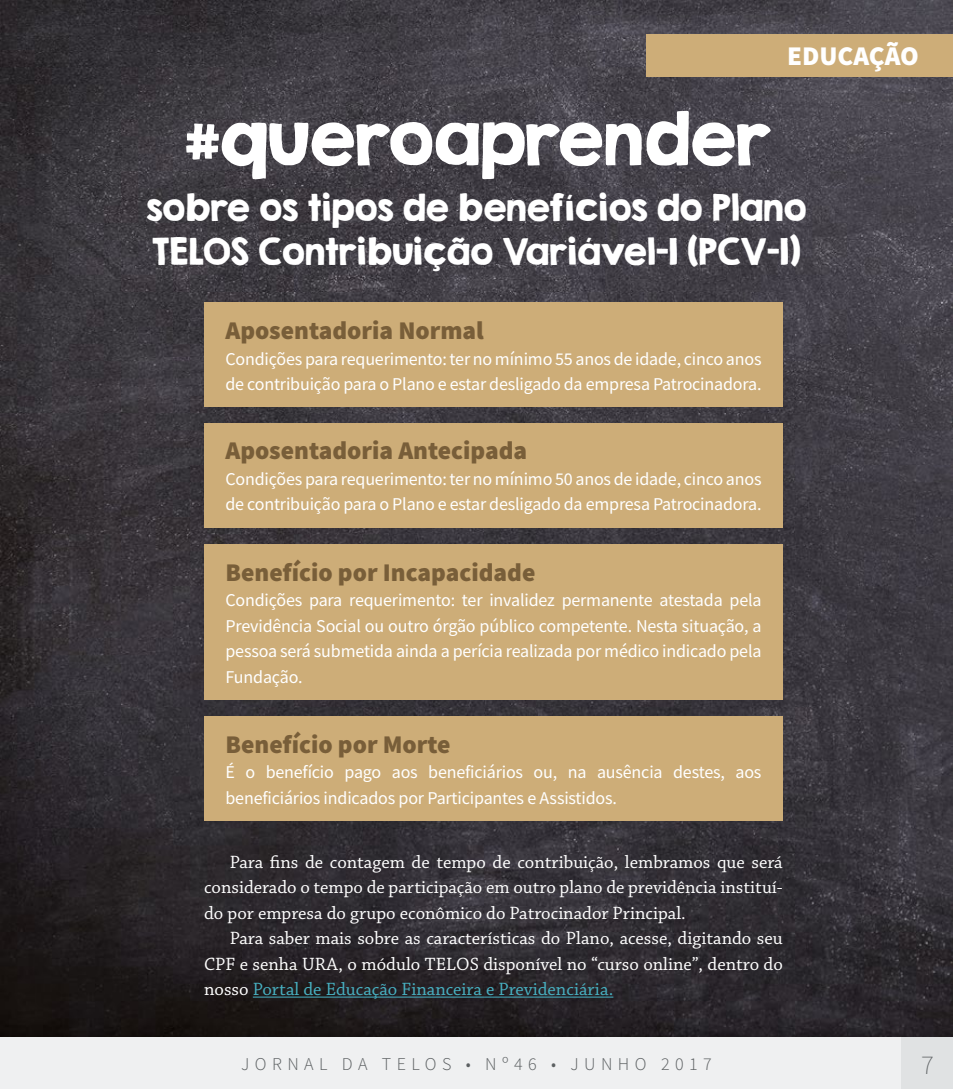
<style>
.page{position:relative;width:953px;height:1089px;background:#fff}
.page>*{position:absolute;margin:0;border:0;box-sizing:border-box;transform-origin:0 0}
.t1{font:65.55px "KG Second Chances Solid";color:#fff}
.t2{font:33px/43.5px "KG Second Chances Solid";color:#fff}
.t3{font:900 27px "Source Sans Pro";color:#fff}
.t4{font:200 27px "Source Sans Pro";color:#5c6062}
.t5{font:900 25.5px "Source Sans Pro";color:#785e39}
.t6{font:18.75px/25.5px "Chaparral Pro";color:#fff;text-align:justify}
.t7{font:18px/25.5px "Source Sans Pro";letter-spacing:-.01em;color:#fff}
.t8{font:300 18px "Source Sans Pro";letter-spacing:.3em;color:#5c6062}
.s1{color:#47b0c1}
</style>
<div class="page">
<img style="left:0;top:0;width:952px;height:1023px">
<div style="left:646px;top:34px;width:306px;height:43px;background:#cdad78"></div>
<hr style="left:253px;top:996px;width:360px;height:1px;background:#47b0c1">
<div style="left:204px;top:303px;width:578px;height:104px;background:#cdad78"></div>
<div style="left:204px;top:544px;width:578px;height:155px;background:#cdad78"></div>
<div style="left:204px;top:423px;width:578px;height:104px;background:#cdad78"></div>
<div style="left:204px;top:716px;width:578px;height:105px;background:#cdad78"></div>
<div style="left:0;top:1023px;width:952px;height:66px;background:#000;opacity:.3"></div>
<div style="left:0;top:1037px;width:952px;height:52px;background:#eff0f1"></div>
<div style="left:901px;top:1037px;width:51px;height:52px;background:#e0e2e3"></div>
<h1 class="t1" style="left:182px;top:97px;width:591px">#queroaprender</h1>
<h3 class="t3" style="left:787px;top:38px;width:133px">EDUCAÇÃO</h3>
<h2 class="t2" style="left:146px;top:186px;width:661px">sobre os tipos de benefícios do Plano<br>TELOS Contribuição Variável-I (PCV-I)</h2>
<h3 class="t5" style="left:225px;top:313px;width:260px">Aposentadoria Normal</h3>
<p class="t7" style="left:225px;top:346px;width:537px">Condições para requerimento: ter no mínimo 55 anos de idade, cinco anos de contribuição para o Plano e estar desligado da empresa Patrocinadora.</p>
<h3 class="t5" style="left:225px;top:433px;width:303px">Aposentadoria Antecipada</h3>
<p class="t7" style="left:225px;top:466px;width:537px">Condições para requerimento: ter no mínimo 50 anos de idade, cinco anos de contribuição para o Plano e estar desligado da empresa Patrocinadora.</p>
<h3 class="t5" style="left:225px;top:554px;width:311px">Benefício por Incapacidade</h3>
<p class="t7" style="left:225px;top:587px;width:537px;text-align:justify">Condições para requerimento: ter invalidez permanente atestada pela Previdência Social ou outro órgão público competente. Nesta situação, a pessoa será submetida ainda a perícia realizada por médico indicado pela Fundação.</p>
<h3 class="t5" style="left:225px;top:726px;width:227px">Benefício por Morte</h3>
<p class="t7" style="left:225px;top:759px;width:537px">É o benefício pago aos beneficiários ou, na ausência destes, aos beneficiários indicados por Participantes e Assistidos.</p>
<p class="t6" style="left:204px;top:849px;width:580px;text-indent:26px">Para fins de contagem de tempo de contribuição, lembramos que será considerado o tempo de participação em outro plano de previdência instituí&shy;do por empresa do grupo econômico do Patrocinador Principal.</p>
<p class="t6" style="left:204px;top:926px;width:580px;text-indent:26px">Para saber mais sobre as características do Plano, acesse, digitando seu CPF e senha URA, o módulo TELOS disponível no “curso online”, dentro do nosso <span class="s1">Portal de Educação Financeira e Previdenciária.</span></p>
<p class="t8" style="left:241px;top:1053px;width:472px">JORNAL DA TELOS • Nº46 • JUNHO 2017</p>
<h3 class="t4" style="left:921px;top:1048px;width:14px">7</h3>
</div>
